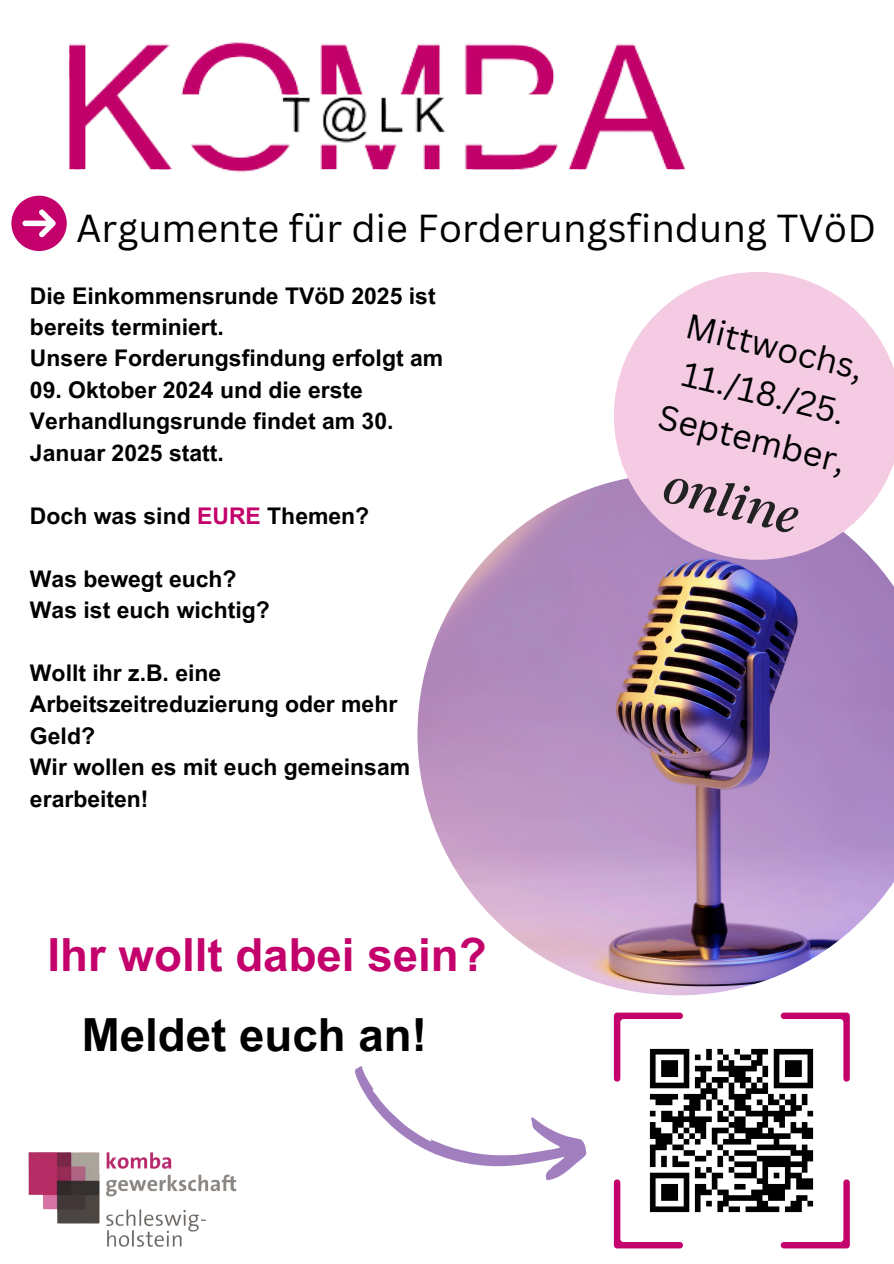
<style>
.page{position:relative;width:894px;height:1264px;background:#fff}
.page>*{position:absolute;margin:0;border:0;box-sizing:border-box;transform-origin:0 0}
.t1{font:italic 51.3px "Argent CF";color:#222}
.t2{font:700 45.6px/79.5px "Arial MT Pro";color:#c3006b;text-align:center}
.t3{font:37.95px "Canva Sans";color:#000}
.t4{font:34.05px "Canva Sans";color:#000}
.t5{font:700 22.95px/31.3px "Arial MT Pro";color:#000}
.s1{color:#c3006b}
.s2{color:#000}
</style>
<div class="page">
<img style="left:417px;top:481px;width:476px;height:514px">
<img style="left:35px;top:42px;width:651px;height:154px">
<img style="left:28px;top:1152px;width:209px;height:95px">
<svg style="left:613px;top:272px;width:280px;height:288px;background:#efcde3"></svg>
<svg style="left:11px;top:196px;width:56px;height:55px"></svg>
<svg style="left:780px;top:1012px;width:69px;height:70px"></svg>
<svg style="left:613px;top:1012px;width:70px;height:70px"></svg>
<svg style="left:780px;top:1179px;width:69px;height:69px"></svg>
<svg style="left:613px;top:1179px;width:70px;height:69px"></svg>
<img style="left:626px;top:1025px;width:210px;height:210px">
<svg style="left:355px;top:1066px;width:232px;height:115px"></svg>
<p class="t3" style="left:76px;top:202px;width:801px">Argumente für die Forderungsfindung TVöD</p>
<h1 class="t5" style="left:30px;top:283px;width:407px">Die Einkommensrunde TVöD 2025 ist bereits terminiert.</h1>
<p class="t5" style="left:30px;top:345px;width:414px">Unsere Forderungsfindung erfolgt am</p>
<p class="t5" style="left:30px;top:377px;width:365px">09. Oktober 2024 und die erste<br>Verhandlungsrunde findet am 30.<br>Januar 2025 statt.</p>
<p class="t5" style="left:30px;top:503px;width:341px">Doch was sind <span class="s1">EURE</span> Themen?</p>
<p class="t5" style="left:30px;top:565px;width:208px">Was bewegt euch?</p>
<p class="t5" style="left:30px;top:597px;width:241px">Was ist euch wichtig?</p>
<p class="t5" style="left:30px;top:660px;width:369px">Wollt ihr z.B. eine<br>Arbeitszeitreduzierung oder mehr<br>Geld?</p>
<p class="t5" style="left:30px;top:754px;width:381px">Wir wollen es mit euch gemeinsam erarbeiten!</p>
<p class="t2" style="left:48px;top:920px;width:440px">Ihr wollt dabei sein?<br><span class="s2">Meldet euch an!</span></p>
<p class="t4" style="left:692px;top:301px;width:183px;rotate:14deg">Mittwochs,</p>
<p class="t4" style="left:665px;top:392px;width:193px;rotate:14deg">September,</p>
<p class="t4" style="left:688px;top:349px;width:168px;rotate:14deg">11./18./25.</p>
<h2 class="t1" style="left:672px;top:452px;width:140px;rotate:14deg">online</h2>
</div>
